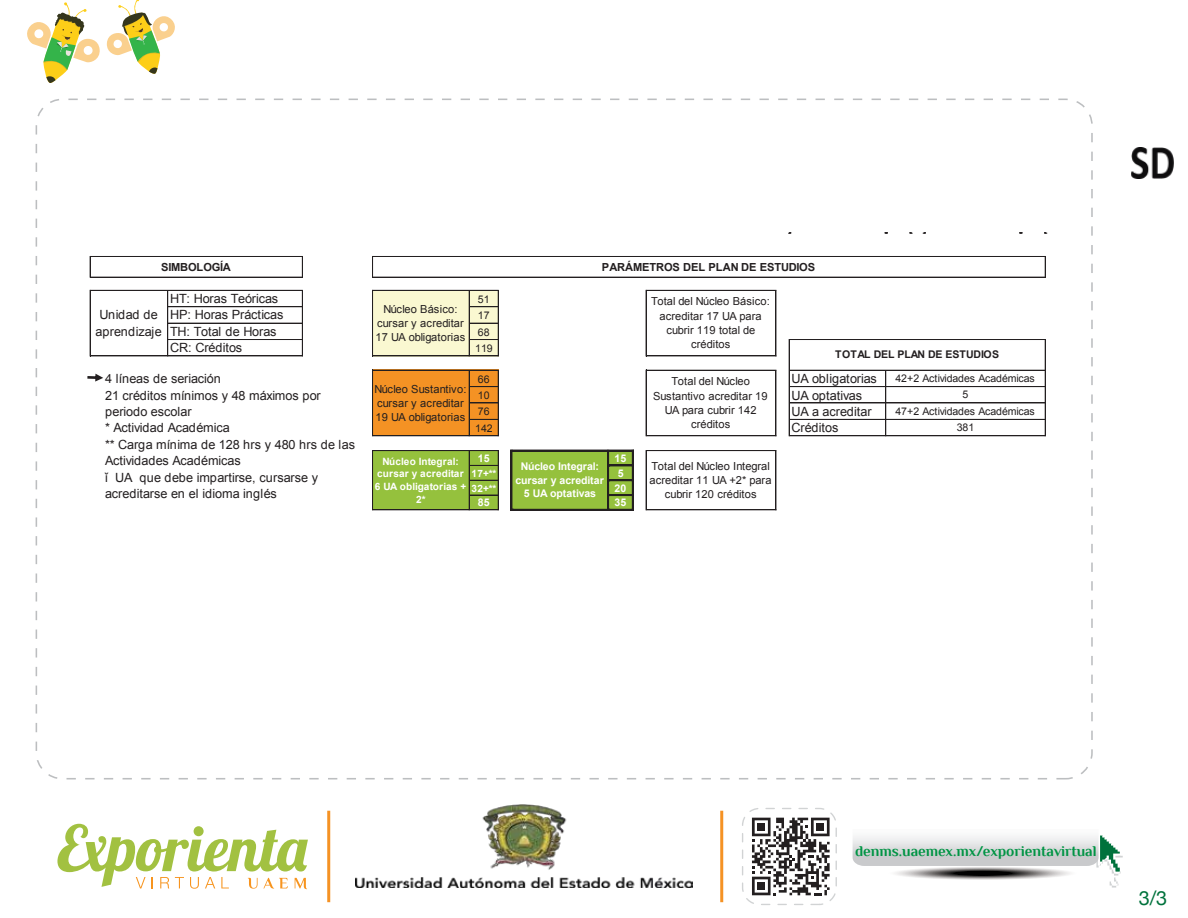
<style>
.page{position:relative;width:1188px;height:918px;background:#fff}
.page>*{position:absolute;margin:0;border:0;box-sizing:border-box;transform-origin:0 0}
.t1{font:19.8px "Helvetica Neue";color:#00723c}
.t2{font:700 15px "Philosopher";color:#009444}
.t3{font:12.75px/16.4px "Arial";letter-spacing:-.015em;color:#231f20}
.t4{font:11.1px/14.2px "Arial";letter-spacing:.01em;color:#231f20;text-align:center}
.t5{font:700 11.1px "Arial";letter-spacing:-.01em;color:#231f20}
.t6{font:10.65px/16.4px "Arial";letter-spacing:-.005em;color:#231f20}
.t7{font:700 10.65px/13.8px "Arial";letter-spacing:-.005em;color:#fff;text-align:center}
.t8{font:700 10.65px "Arial";letter-spacing:-.015em;color:#231f20}
.t9{font:700 10.05px/12.8px "Arial";letter-spacing:.02em;color:#fff;text-align:center}
</style>
<div class="page">
<div style="left:373px;top:370px;width:126px;height:66px;background:#f49224"></div>
<svg style="left:57px;top:824px;width:251px;height:65px"></svg>
<hr style="left:327px;top:811px;width:3px;height:91px;background:#f59224">
<hr style="left:720px;top:811px;width:3px;height:91px;background:#f59224">
<div style="left:742px;top:808px;width:95px;height:97px;border:1px dashed #d1d3d4;border-radius:17px"></div>
<svg style="left:752px;top:818px;width:78px;height:77px"></svg>
<div style="left:757px;top:823px;width:8px;height:8px;background:#231f20"></div>
<div style="left:816px;top:823px;width:8px;height:8px;background:#231f20"></div>
<div style="left:757px;top:882px;width:8px;height:8px;background:#231f20"></div>
<svg style="left:107px;top:0;width:68px;height:74px"></svg>
<svg style="left:27px;top:2px;width:73px;height:81px"></svg>
<img style="left:1131px;top:147px;width:43px;height:32px">
<img style="left:356px;top:804px;width:336px;height:83px">
<svg style="left:853px;top:835px;width:270px;height:53px"></svg>
<div style="left:372px;top:290px;width:126px;height:66px;background:#faf8d1"></div>
<div style="left:372px;top:450px;width:126px;height:60px;background:#95c13d"></div>
<div style="left:511px;top:450px;width:122px;height:60px;background:#95c13d"></div>
<hr style="left:90px;top:256px;width:213px;height:1px;background:#231f20">
<hr style="left:90px;top:277px;width:213px;height:1px;background:#231f20">
<svg style="left:90px;top:257px;width:1px;height:20px"></svg>
<svg style="left:302px;top:257px;width:1px;height:20px"></svg>
<hr style="left:90px;top:290px;width:213px;height:1px;background:#231f20">
<svg style="left:372px;top:256px;width:1px;height:21px"></svg>
<hr style="left:373px;top:290px;width:125px;height:1px;background:#231f20">
<hr style="left:168px;top:306px;width:135px;height:1px;background:#231f20">
<hr style="left:168px;top:323px;width:135px;height:1px;background:#231f20">
<hr style="left:168px;top:339px;width:135px;height:1px;background:#231f20">
<svg style="left:470px;top:339px;width:28px;height:1px"></svg>
<svg style="left:1045px;top:257px;width:1px;height:20px"></svg>
<hr style="left:90px;top:356px;width:213px;height:1px;background:#231f20">
<hr style="left:373px;top:356px;width:125px;height:1px;background:#231f20">
<hr style="left:372px;top:290px;width:1px;height:66px;background:#231f20">
<hr style="left:469px;top:291px;width:1px;height:65px;background:#231f20">
<hr style="left:498px;top:291px;width:1px;height:65px;background:#231f20">
<hr style="left:373px;top:370px;width:125px;height:1px;background:#231f20">
<hr style="left:646px;top:290px;width:1px;height:66px;background:#231f20">
<hr style="left:776px;top:291px;width:1px;height:65px;background:#231f20">
<hr style="left:646px;top:370px;width:130px;height:1px;background:#231f20">
<svg style="left:470px;top:386px;width:28px;height:1px"></svg>
<svg style="left:470px;top:403px;width:28px;height:1px"></svg>
<svg style="left:470px;top:419px;width:28px;height:1px"></svg>
<hr style="left:373px;top:436px;width:125px;height:1px;background:#231f20">
<hr style="left:646px;top:436px;width:130px;height:1px;background:#231f20">
<hr style="left:372px;top:370px;width:1px;height:66px;background:#231f20">
<hr style="left:469px;top:370px;width:1px;height:66px;background:#231f20">
<hr style="left:498px;top:370px;width:1px;height:66px;background:#231f20">
<hr style="left:373px;top:450px;width:125px;height:1px;background:#231f20">
<hr style="left:512px;top:450px;width:95px;height:1px;background:#231f20">
<hr style="left:512px;top:451px;width:95px;height:1px;background:#231f20">
<hr style="left:646px;top:370px;width:1px;height:66px;background:#231f20">
<hr style="left:776px;top:370px;width:1px;height:66px;background:#231f20">
<svg style="left:470px;top:465px;width:28px;height:1px"></svg>
<svg style="left:470px;top:480px;width:28px;height:1px"></svg>
<svg style="left:470px;top:495px;width:28px;height:1px"></svg>
<hr style="left:373px;top:510px;width:125px;height:1px;background:#231f20">
<hr style="left:512px;top:509px;width:95px;height:1px;background:#231f20">
<hr style="left:512px;top:510px;width:95px;height:1px;background:#231f20">
<hr style="left:789px;top:339px;width:1px;height:97px;background:#231f20">
<hr style="left:885px;top:371px;width:1px;height:65px;background:#231f20">
<hr style="left:886px;top:370px;width:1px;height:66px;background:#231f20">
<hr style="left:1045px;top:340px;width:1px;height:96px;background:#231f20">
<hr style="left:90px;top:290px;width:1px;height:66px;background:#231f20">
<hr style="left:302px;top:291px;width:1px;height:65px;background:#231f20">
<hr style="left:372px;top:450px;width:1px;height:60px;background:#231f20">
<hr style="left:167px;top:291px;width:1px;height:65px;background:#231f20">
<hr style="left:469px;top:451px;width:1px;height:59px;background:#231f20">
<hr style="left:498px;top:451px;width:1px;height:59px;background:#231f20">
<hr style="left:646px;top:450px;width:1px;height:60px;background:#231f20">
<hr style="left:776px;top:451px;width:1px;height:59px;background:#231f20">
<hr style="left:511px;top:451px;width:1px;height:58px;background:#231f20">
<hr style="left:512px;top:451px;width:1px;height:58px;background:#231f20">
<hr style="left:373px;top:256px;width:672px;height:1px;background:#231f20">
<hr style="left:373px;top:277px;width:672px;height:1px;background:#231f20">
<hr style="left:646px;top:290px;width:130px;height:1px;background:#231f20">
<svg style="left:470px;top:306px;width:28px;height:1px"></svg>
<svg style="left:470px;top:323px;width:28px;height:1px"></svg>
<hr style="left:789px;top:339px;width:256px;height:1px;background:#231f20">
<hr style="left:646px;top:356px;width:130px;height:1px;background:#231f20">
<hr style="left:789px;top:370px;width:256px;height:1px;background:#231f20">
<hr style="left:789px;top:386px;width:256px;height:1px;background:#231f20">
<hr style="left:789px;top:403px;width:256px;height:1px;background:#231f20">
<hr style="left:789px;top:419px;width:256px;height:1px;background:#231f20">
<hr style="left:789px;top:436px;width:256px;height:1px;background:#231f20">
<hr style="left:646px;top:450px;width:130px;height:1px;background:#231f20">
<hr style="left:646px;top:510px;width:130px;height:1px;background:#231f20">
<svg style="left:607px;top:450px;width:27px;height:61px"></svg>
<svg style="left:87px;top:374px;width:16px;height:8px"></svg>
<p class="t5" style="left:161px;top:259px;width:71px">SIMBOLOGÍA</p>
<p class="t3" style="left:96px;top:307px;width:68px">Unidad de aprendizaje</p>
<p class="t3" style="left:170px;top:290px;width:115px">HT: Horas Teóricas<br>HP: Horas Prácticas<br>TH: Total de Horas<br>CR: Créditos</p>
<p class="t3" style="left:105px;top:371px;width:251px">4 líneas de seriación<br>21 créditos mínimos y 48 máximos por periodo escolar<br>* Actividad Académica<br>** Carga mínima de 128 hrs y 480 hrs de las<br>Actividades Académicas<br>ǐ UA que debe impartirse, cursarse y acreditarse en el idioma inglés</p>
<p class="t5" style="left:602px;top:259px;width:215px">PARÁMETROS DEL PLAN DE ESTUDIOS</p>
<p class="t6" style="left:475px;top:291px;width:19px">51<br>17<br>68<br>119</p>
<p class="t6" style="left:475px;top:371px;width:19px">66<br>10<br>76<br>142</p>
<p class="t7" style="left:478px;top:452px;width:13px">15</p>
<p class="t7" style="left:615px;top:452px;width:13px">15</p>
<p class="t9" style="left:472px;top:467px;width:26px">17+**</p>
<p class="t7" style="left:618px;top:466px;width:7px">5</p>
<p class="t9" style="left:472px;top:482px;width:26px">32+**</p>
<p class="t7" style="left:615px;top:481px;width:13px">20</p>
<p class="t7" style="left:478px;top:496px;width:13px">85</p>
<p class="t7" style="left:615px;top:496px;width:13px">35</p>
<p class="t4" style="left:375px;top:302px;width:91px">Núcleo Básico: cursar y acreditar<br>17 UA obligatorias</p>
<p class="t4" style="left:374px;top:382px;width:94px;text-align:left">Núcleo Sustantivo: cursar y acreditar<br>19 UA obligatorias</p>
<p class="t9" style="left:375px;top:455px;width:93px">Núcleo Integral: cursar y acreditar<br>6 UA obligatorias +<br>2*</p>
<p class="t7" style="left:515px;top:460px;width:90px">Núcleo Integral: cursar y acreditar<br>5 UA optativas</p>
<p class="t4" style="left:651px;top:294px;width:120px">Total del Núcleo Básico: acreditar 17 UA para cubrir 119 total de créditos</p>
<p class="t4" style="left:653px;top:374px;width:116px">Total del Núcleo<br>Sustantivo acreditar 19<br>UA para cubrir 142 créditos</p>
<p class="t4" style="left:649px;top:459px;width:124px">Total del Núcleo Integral acreditar 11 UA +2* para cubrir 120 créditos</p>
<p class="t8" style="left:835px;top:347px;width:165px">TOTAL DEL PLAN DE ESTUDIOS</p>
<p class="t3" style="left:792px;top:371px;width:87px">UA obligatorias</p>
<p class="t6" style="left:896px;top:370px;width:141px">42+2 Actividades Académicas</p>
<p class="t3" style="left:792px;top:387px;width:72px">UA optativas</p>
<p class="t6" style="left:963px;top:387px;width:7px">5</p>
<p class="t3" style="left:792px;top:403px;width:82px">UA a acreditar</p>
<p class="t6" style="left:896px;top:403px;width:141px">47+2 Actividades Académicas</p>
<p class="t3" style="left:792px;top:420px;width:48px">Créditos</p>
<p class="t6" style="left:957px;top:419px;width:19px">381</p>
<p class="t2" style="left:855px;top:843px;width:243px">denms.uaemex.mx/exporientavirtual</p>
<h1 class="t1" style="left:1139px;top:884px;width:30px">3/3</h1>
</div>
